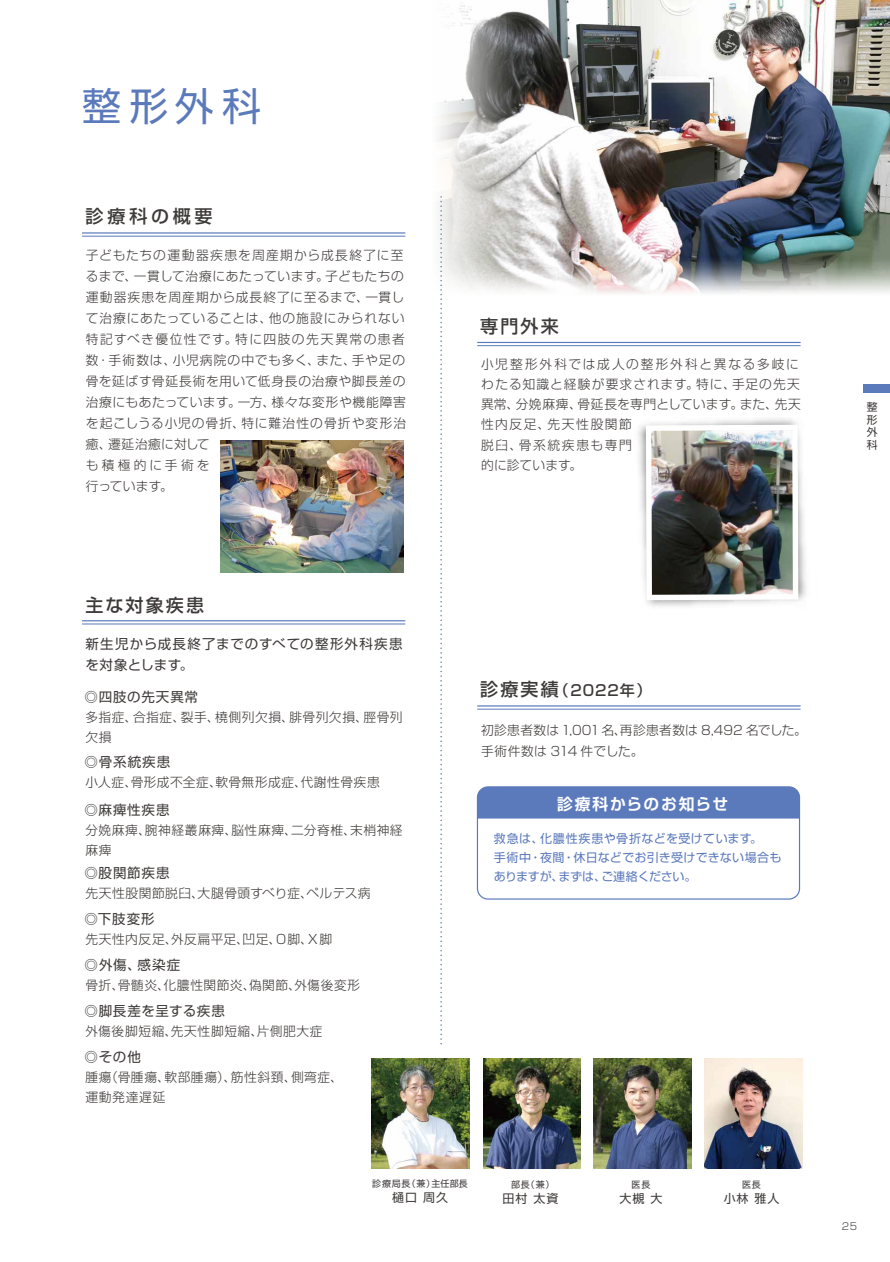
<style>
.page{position:relative;width:890px;height:1262px;background:#fff}
.page>*{position:absolute;margin:0;border:0;box-sizing:border-box;transform-origin:0 0}
.t1{font:39px "Shin Go Pro";color:#5b7abc}
.t2{font:500 18px "Shin Go Pro";letter-spacing:.12em;color:#3e3a39}
.t3{font:700 15.75px "Shin Go Pro De";letter-spacing:.12em;color:#fff}
.t4{font:500 15px "Shin Go Pro";letter-spacing:.06em;color:#3e3a39}
.t5{font:13.5px/21px "Shin Go Pro";letter-spacing:.065em;color:#3e3a39}
.t6{font:13.5px "Shin Go Pro";letter-spacing:.04em;color:#3e3a39}
.t7{font:300 12.75px/21px "Shin Go Pro";letter-spacing:.05em;color:#3e3a39}
.t8{font:300 12.75px/20.2px "Shin Go Pro";letter-spacing:.095em;color:#3e3a39}
.t9{font:300 12.75px/21px "Shin Go Pro";letter-spacing:.02em;color:#3e3a39}
.t10{font:300 12.75px "Shin Go Pro";letter-spacing:.03em;color:#3e3a39}
.t11{font:12px/18.8px "Shin Go Pro";letter-spacing:.025em;color:#5b7abc}
.t12{font:12px "Shin Go Pro";letter-spacing:.08em;color:#3e3a39}
.t13{font:10.8px/12.6px "Shin Go Pro";color:#3e3a39;text-align:justify}
.t14{font:300 9.75px "Shin Go Pro";color:#3e3a39}
.t15{font:9px "Shin Go Pro";letter-spacing:.05em;color:#3e3a39}
.t16{font:9px "Shin Go Pro";letter-spacing:.08em;color:#3e3a39}
.s1{font-size:18px}
</style>
<div class="page">
<div style="left:863px;top:384px;width:26px;height:9px;background:#5b7abc"></div>
<img style="left:438px;top:0;width:451px;height:294px">
<img style="left:220px;top:440px;width:184px;height:132px">
<img style="left:372px;top:1058px;width:97px;height:110px">
<img style="left:593px;top:1058px;width:98px;height:110px">
<img style="left:704px;top:1058px;width:98px;height:110px">
<img style="left:483px;top:1058px;width:98px;height:110px">
<svg style="left:640px;top:419px;width:163px;height:186px"></svg>
<img style="left:651px;top:430px;width:141px;height:164px">
<svg style="left:440px;top:194px;width:2px;height:846px"></svg>
<hr style="left:477px;top:345px;width:323px;height:1px;background:#5b7abc">
<hr style="left:477px;top:708px;width:323px;height:1px;background:#5b7abc">
<hr style="left:477px;top:342px;width:323px;height:1px;background:#5b7abc">
<hr style="left:477px;top:705px;width:323px;height:1px;background:#5b7abc">
<hr style="left:82px;top:236px;width:323px;height:1px;background:#5b7abc">
<hr style="left:82px;top:623px;width:323px;height:1px;background:#5b7abc">
<hr style="left:82px;top:620px;width:323px;height:1px;background:#5b7abc">
<hr style="left:82px;top:232px;width:323px;height:1px;background:#5b7abc">
<div style="left:479px;top:788px;width:319px;height:30px;background:#5b7abc"></div>
<div style="left:477px;top:786px;width:323px;height:113px;border:1px solid #5b7abc;border-radius:11px"></div>
<h1 class="t1" style="left:82px;top:74px;width:180px">整形外科</h1>
<h2 class="t2" style="left:86px;top:202px;width:128px">診療科の概要</h2>
<p class="t7" style="left:86px;top:243px;width:322px">子どもたちの運動器疾患を周産期から成長終了に至るまで、一貫して治療にあたっています。子どもたちの運動器疾患を周産期から成長終了に至るまで、一貫して治療にあたっていることは、他の施設にみられない特記すべき優位性です。特に四肢の先天異常の患者数・手術数は、小児病院の中でも多く、また、手や足の骨を延ばす骨延長術を用いて低身長の治療や脚長差の治療にもあたっています。一方、様々な変形や機能障害を起こしうる小児の骨折、特に難治性の骨折や変形治癒、遷延治癒に対して<br>も積極的に手術を<br>行っています。</p>
<h2 class="t2" style="left:480px;top:312px;width:80px">専門外来</h2>
<p class="t8" style="left:481px;top:352px;width:321px">小児整形外科では成人の整形外科と異なる多岐にわたる知識と経験が要求されます。特に、手足の先天異常、分娩麻痺、骨延長を専門としています。また、先天性内反足、先天性股関節<br>脱臼、骨系統疾患も専門<br>的に診ています。</p>
<h2 class="t2" style="left:86px;top:590px;width:120px">主な対象疾患</h2>
<p class="t5" style="left:85px;top:631px;width:319px">新生児から成長終了までのすべての整形外科疾患を対象とします。</p>
<p class="t5" style="left:85px;top:684px;width:115px">◎四肢の先天異常</p>
<p class="t7" style="left:85px;top:706px;width:319px;line-height:19.5px">多指症、合指症、裂手、橈側列欠損、腓骨列欠損、脛骨列欠損</p>
<p class="t7" style="left:85px;top:770px;width:296px">小人症、骨形成不全症、軟骨無形成症、代謝性骨疾患</p>
<p class="t7" style="left:85px;top:819px;width:319px;line-height:19.5px">分娩麻痺、腕神経叢麻痺、脳性麻痺、二分脊椎、末梢神経麻痺</p>
<p class="t10" style="left:85px;top:883px;width:287px">先天性股関節脱臼、大腿骨頭すべり症、ペルテス病</p>
<p class="t7" style="left:85px;top:927px;width:248px">先天性内反足、外反扁平足、凹足、Ｏ脚、Ｘ脚</p>
<p class="t7" style="left:85px;top:973px;width:276px">骨折、骨髄炎、化膿性関節炎、偽関節、外傷後変形</p>
<p class="t7" style="left:85px;top:1019px;width:239px">外傷後脚短縮、先天性脚短縮、片側肥大症</p>
<p class="t7" style="left:85px;top:1066px;width:259px;line-height:19.5px">腫瘍（骨腫瘍、軟部腫瘍）、筋性斜頚、側弯症、運動発達遅延</p>
<p class="t5" style="left:85px;top:749px;width:87px">◎骨系統疾患</p>
<p class="t5" style="left:85px;top:797px;width:87px">◎麻痺性疾患</p>
<p class="t5" style="left:85px;top:860px;width:87px">◎股関節疾患</p>
<p class="t5" style="left:85px;top:906px;width:72px">◎下肢変形</p>
<p class="t5" style="left:85px;top:952px;width:97px">◎外傷、感染症</p>
<p class="t6" style="left:85px;top:999px;width:142px">◎脚長差を呈する疾患</p>
<p class="t5" style="left:85px;top:1044px;width:58px">◎その他</p>
<p class="t4" style="left:480px;top:678px;width:173px"><span class="s1">診療実績</span>（2022年）</p>
<p class="t9" style="left:481px;top:717px;width:327px">初診患者数は1,001名、再診患者数は 8,492 名でした。手術件数は 314 件でした。</p>
<p class="t3" style="left:557px;top:791px;width:173px">診療科からのお知らせ</p>
<p class="t11" style="left:494px;top:827px;width:289px">救急は、化膿性疾患や骨折などを受けています。<br>手術中・夜間・休日などでお引き受けできない場合もありますが、まずは、ご連絡ください。</p>
<p class="t15" style="left:372px;top:1175px;width:97px">診療局長（兼）主任部長</p>
<p class="t12" style="left:392px;top:1187px;width:57px">樋口 周久</p>
<p class="t16" style="left:511px;top:1176px;width:45px">部長（兼）</p>
<p class="t12" style="left:502px;top:1188px;width:57px">田村 太資</p>
<p class="t16" style="left:631px;top:1176px;width:20px">医長</p>
<p class="t12" style="left:619px;top:1188px;width:44px">大槻 大</p>
<p class="t16" style="left:742px;top:1176px;width:20px">医長</p>
<p class="t12" style="left:723px;top:1188px;width:57px">小林 雅人</p>
<p class="t13" style="left:866px;top:399px;width:12px">整形外科</p>
<p class="t14" style="left:841px;top:1217px;width:17px">25</p>
</div>
